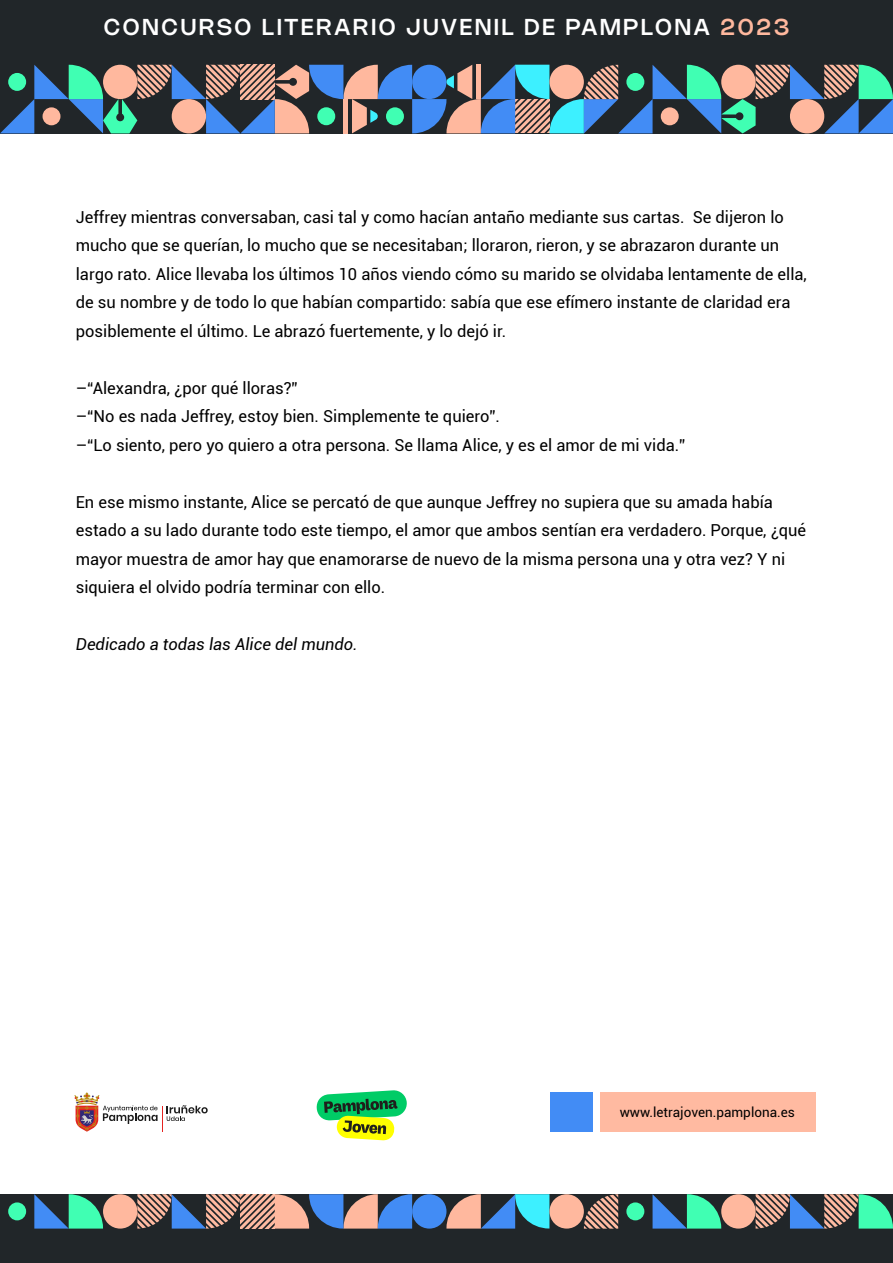
<style>
.page{position:relative;width:893px;height:1263px;background:#fff}
.page>*{position:absolute;margin:0;border:0;box-sizing:border-box;transform-origin:0 0}
.t1{font:500 22.5px "Nohemi";letter-spacing:.125em;color:#fff}
.t2{font:16.5px/28.5px "Roboto";color:#000}
.t3{font:italic 16.5px "Roboto";color:#000}
.t4{font:13.5px "Roboto";color:#000}
.s1{color:#ffb89e}
</style>
<div class="page">
<svg style="left:316px;top:1090px;width:91px;height:51px"></svg>
<div style="left:600px;top:1092px;width:216px;height:40px;background:#ffbaa1"></div>
<div style="left:551px;top:1092px;width:42px;height:40px;background:#428cf5"></div>
<div style="left:0;top:1194px;width:893px;height:69px;background:#212629"></div>
<svg style="left:34px;top:1194px;width:69px;height:34px"></svg>
<div style="left:8px;top:1202px;width:18px;height:18px;background:#40ffb3;border-radius:50%"></div>
<div style="left:103px;top:1194px;width:34px;height:34px;background:#ffb89e;border-radius:50%"></div>
<svg style="left:446px;top:1194px;width:103px;height:34px"></svg>
<div style="left:412px;top:1194px;width:34px;height:34px;background:#428cf5;border-radius:50%"></div>
<div style="left:549px;top:1194px;width:35px;height:34px;background:#ffb89e;border-radius:50%"></div>
<svg style="left:584px;top:1194px;width:34px;height:34px"></svg>
<svg style="left:137px;top:1194px;width:275px;height:34px"></svg>
<svg style="left:653px;top:1194px;width:68px;height:34px"></svg>
<div style="left:626px;top:1202px;width:18px;height:18px;background:#40ffb3;border-radius:50%"></div>
<div style="left:721px;top:1194px;width:35px;height:34px;background:#ffb89e;border-radius:50%"></div>
<svg style="left:756px;top:1194px;width:137px;height:34px"></svg>
<svg style="left:74px;top:1092px;width:134px;height:40px"></svg>
<div style="left:0;top:0;width:893px;height:133px;background:#212629"></div>
<svg style="left:0;top:65px;width:893px;height:68px"></svg>
<div style="left:790px;top:99px;width:34px;height:34px;background:#ffb89e;border-radius:50%"></div>
<h1 class="t1" style="left:104px;top:13px;width:687px">CONCURSO LITERARIO JUVENIL DE PAMPLONA <span class="s1">2023</span></h1>
<p class="t2" style="left:76px;top:202px;width:732px">Jeffrey mientras conversaban, casi tal y como hacían antaño mediante sus cartas. Se dijeron lo mucho que se querían, lo mucho que se necesitaban; lloraron, rieron, y se abrazaron durante un largo rato. Alice llevaba los últimos 10 años viendo cómo su marido se olvidaba lentamente de ella, de su nombre y de todo lo que habían compartido: sabía que ese efímero instante de claridad era posiblemente el último. Le abrazó fuertemente, y lo dejó ir.</p>
<p class="t2" style="left:76px;top:373px;width:611px">–“Alexandra, ¿por qué lloras?”<br>–“No es nada Jeffrey, estoy bien. Simplemente te quiero”.<br>–“Lo siento, pero yo quiero a otra persona. Se llama Alice, y es el amor de mi vida.”</p>
<p class="t2" style="left:76px;top:487px;width:732px">En ese mismo instante, Alice se percató de que aunque Jeffrey no supiera que su amada había estado a su lado durante todo este tiempo, el amor que ambos sentían era verdadero. Porque, ¿qué mayor muestra de amor hay que enamorarse de nuevo de la misma persona una y otra vez? Y ni siquiera el olvido podría terminar con ello.</p>
<p class="t3" style="left:76px;top:633px;width:283px">Dedicado a todas las Alice del mundo.</p>
<p class="t4" style="left:620px;top:1103px;width:177px">www.letrajoven.pamplona.es</p>
</div>
